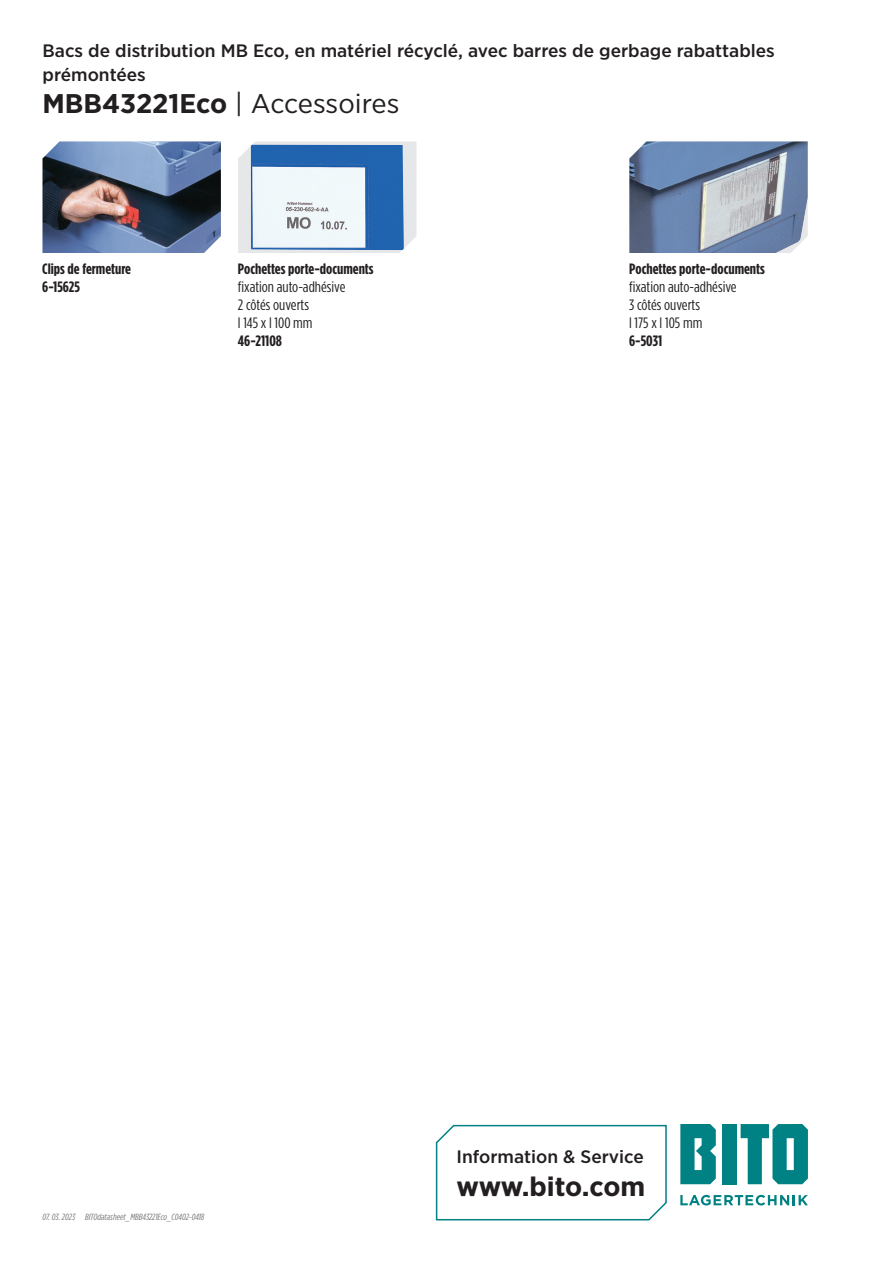
<style>
.page{position:relative;width:893px;height:1263px;background:#fff}
.page>*{position:absolute;margin:0;border:0;box-sizing:border-box;transform-origin:0 0}
.Datenblatt_Überschri{font:27px "Gotham Narrow";letter-spacing:-.005em;color:#231f20;scale:1.1 1}
.t1{font:700 27px "Gotham Narrow";letter-spacing:-.015em;color:#231f20;scale:1.1 1}
.Datenblatt_Überschri-2{font:500 18px/24px "Gotham Narrow";color:#231f20;scale:1.1 1}
.t2{font:15px "Gotham Condensed";color:#231f20;scale:1.1 1}
.t3{font:700 15px "Gotham Condensed";color:#231f20;scale:1.1 1}
.Dateiname_inaktiv{font:italic 9px "Gotham Condensed";color:#76787b;scale:1.1 1}
.s1{font-weight:700}
</style>
<div class="page">
<svg style="left:680px;top:1195px;width:128px;height:10px"></svg>
<div style="left:723px;top:1124px;width:14px;height:60px;background:#008183"></div>
<svg style="left:680px;top:1124px;width:36px;height:60px;background:#229193"></svg>
<svg style="left:741px;top:1124px;width:67px;height:60px"></svg>
<svg style="left:435px;top:1124px;width:232px;height:97px"></svg>
<img style="left:629px;top:141px;width:179px;height:112px">
<svg style="left:238px;top:141px;width:178px;height:112px;background:#e7e8ea"></svg>
<img style="left:251px;top:145px;width:153px;height:105px">
<img style="left:43px;top:141px;width:178px;height:112px">
<p class="Datenblatt_Überschri-2" style="left:43px;top:38px;width:667px">Bacs de distribution MB Eco, en matériel récyclé, avec barres de gerbage rabattables prémontées</p>
<p class="Datenblatt_Überschri" style="left:43px;top:87px;width:326px"><span class="s1">MBB43221Eco</span> | Accessoires</p>
<p class="t3" style="left:42px;top:259px;width:82px">Clips de fermeture</p>
<p class="t3" style="left:42px;top:277px;width:36px">6-15625</p>
<p class="t3" style="left:238px;top:259px;width:125px">Pochettes porte-documents</p>
<p class="t2" style="left:238px;top:278px;width:99px">fixation auto-adhésive</p>
<p class="t2" style="left:238px;top:296px;width:66px">2 côtés ouverts</p>
<p class="t2" style="left:238px;top:314px;width:69px">l 145 x l 100 mm</p>
<p class="t3" style="left:238px;top:331px;width:42px">46-21108</p>
<p class="t3" style="left:629px;top:259px;width:125px">Pochettes porte-documents</p>
<p class="t2" style="left:629px;top:278px;width:99px">fixation auto-adhésive</p>
<p class="t2" style="left:629px;top:296px;width:66px">3 côtés ouverts</p>
<p class="t2" style="left:629px;top:314px;width:68px">l 175 x l 105 mm</p>
<p class="t3" style="left:629px;top:331px;width:32px">6-5031</p>
<p class="Dateiname_inaktiv" style="left:43px;top:1212px;width:31px">07. 03. 2023</p>
<p class="Dateiname_inaktiv" style="left:85px;top:1212px;width:110px">BITOdatasheet_MBB43221Eco_C0402-0418</p>
<p class="Datenblatt_Überschri-2" style="left:457px;top:1144px;width:172px">Information &amp; Service</p>
<h1 class="t1" style="left:457px;top:1169px;width:173px">www.bito.com</h1>
</div>
